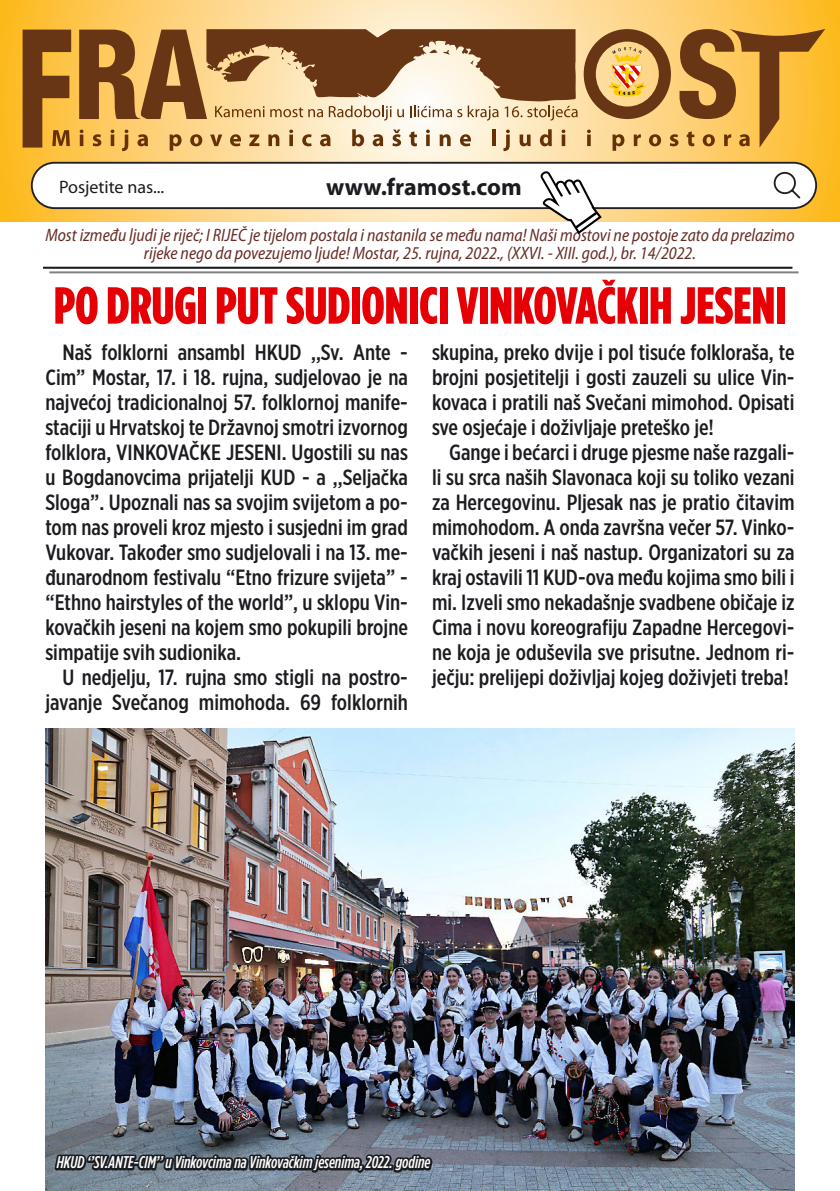
<style>
.page{position:relative;width:840px;height:1191px;background:#fff}
.page>*{position:absolute;margin:0;border:0;box-sizing:border-box;transform-origin:0 0}
.t1{font:900 52px "Gotham Condensed";color:#e60005}
.t2{font:700 24px "Myriad Pro";color:#1b1c20}
.t3{font:500 22px/25px "Gotham X Narrow";color:#1b1c20;text-align:justify}
.t4{font:italic semi-condensed 18px/18px "Myriad Pro";color:#662d25;text-align:center;scale:.95 1}
.t5{font:18px "Myriad Pro";color:#1b1c20}
.t6{font:italic 500 17px "Gotham Condensed";color:#fff}
</style>
<div class="page">
<img style="left:45px;top:729px;width:749px;height:462px">
<svg style="left:0;top:0;width:839px;height:221px;background:#fcd37f"></svg>
<svg style="left:23px;top:30px;width:48px;height:118px;background:#9c6624"></svg>
<svg style="left:80px;top:130px;width:3px;height:16px"></svg>
<svg style="left:93px;top:134px;width:8px;height:12px"></svg>
<svg style="left:110px;top:130px;width:4px;height:16px"></svg>
<svg style="left:122px;top:129px;width:6px;height:22px"></svg>
<svg style="left:137px;top:134px;width:11px;height:12px"></svg>
<svg style="left:169px;top:134px;width:12px;height:17px"></svg>
<svg style="left:190px;top:134px;width:12px;height:12px"></svg>
<svg style="left:210px;top:135px;width:12px;height:11px"></svg>
<svg style="left:230px;top:134px;width:11px;height:12px"></svg>
<svg style="left:249px;top:135px;width:10px;height:11px"></svg>
<svg style="left:268px;top:134px;width:11px;height:12px"></svg>
<svg style="left:289px;top:135px;width:4px;height:11px"></svg>
<svg style="left:289px;top:130px;width:4px;height:3px"></svg>
<svg style="left:302px;top:134px;width:9px;height:12px"></svg>
<svg style="left:320px;top:134px;width:10px;height:12px"></svg>
<svg style="left:352px;top:129px;width:12px;height:17px"></svg>
<svg style="left:372px;top:134px;width:11px;height:12px"></svg>
<svg style="left:392px;top:129px;width:9px;height:17px"></svg>
<svg style="left:409px;top:131px;width:7px;height:15px"></svg>
<svg style="left:426px;top:130px;width:3px;height:16px"></svg>
<svg style="left:439px;top:134px;width:11px;height:12px"></svg>
<svg style="left:459px;top:134px;width:11px;height:12px"></svg>
<hr style="left:492px;top:129px;width:3px;height:17px;background:#663205">
<svg style="left:503px;top:129px;width:6px;height:22px"></svg>
<svg style="left:519px;top:135px;width:11px;height:11px"></svg>
<svg style="left:539px;top:129px;width:12px;height:17px"></svg>
<svg style="left:561px;top:135px;width:4px;height:11px"></svg>
<svg style="left:561px;top:130px;width:4px;height:3px"></svg>
<svg style="left:583px;top:29px;width:241px;height:122px;background:#cb994b"></svg>
<svg style="left:79px;top:29px;width:498px;height:92px;background:#aa835b"></svg>
<hr style="left:43px;top:267px;width:748px;height:1px;background:#1b1c20">
<div style="left:32px;top:163px;width:783px;height:45px;background:#fff;border-radius:23px"></div>
<div style="left:31px;top:162px;width:785px;height:47px;border:2px solid #241f21;border-radius:23px"></div>
<svg style="left:773px;top:171px;width:28px;height:28px"></svg>
<svg style="left:539px;top:171px;width:62px;height:63px"></svg>
<hr style="left:49px;top:271px;width:749px;height:2px;background:#818084">
<svg style="left:52px;top:1134px;width:382px;height:57px;background:#5f6976"></svg>
<p class="t5" style="left:59px;top:177px;width:107px">Posjetite nas...</p>
<p class="t2" style="left:326px;top:173px;width:197px">www.framost.com</p>
<p class="t4" style="left:45px;top:226px;width:789px">Most između ljudi je riječ; I RIJEČ je tijelom postala i nastanila se među nama! Naši mostovi ne postoje zato da prelazimo rijeke nego da povezujemo ljude! Mostar, 25. rujna, 2022., (XXVI. - XIII. god.), br. 14/2022.</p>
<h1 class="t1" style="left:54px;top:274px;width:733px">PO DRUGI PUT SUDIONICI VINKOVAČKIH JESENI</h1>
<p class="t3" style="left:45px;top:339px;width:364px;text-indent:17px">Naš folklorni ansambl HKUD ,,Sv. Ante - Cim” Mostar, 17. i 18. rujna, sudjelovao je na najvećoj tradicionalnoj 57. folklornoj manife&shy;staciji u Hrvatskoj te Državnoj smotri izvornog folklora, VINKOVAČKE JESENI. Ugostili su nas u Bogdanovcima prijatelji KUD - a ,,Seljačka Sloga”. Upoznali nas sa svojim svijetom a po&shy;tom nas proveli kroz mjesto i susjedni im grad Vukovar. Također smo sudjelovali i na 13. me&shy;đunarodnom festivalu “Etno frizure svijeta” - “Ethno hairstyles of the world”, u sklopu Vin&shy;kovačkih jeseni na kojem smo pokupili brojne simpatije svih sudionika.</p>
<p class="t3" style="left:45px;top:664px;width:364px;text-align:right">U nedjelju, 17. rujna smo stigli na postro&shy;javanje Svečanog mimohoda. 69 folklornih</p>
<p class="t3" style="left:432px;top:339px;width:364px">skupina, preko dvije i pol tisuće folkloraša, te brojni posjetitelji i gosti zauzeli su ulice Vin&shy;kovaca i pratili naš Svečani mimohod. Opisati sve osjećaje i doživljaje preteško je!</p>
<p class="t3" style="left:432px;top:439px;width:364px;text-indent:17px">Gange i bećarci i druge pjesme naše razgali&shy;li su srca naših Slavonaca koji su toliko vezani za Hercegovinu. Pljesak nas je pratio čitavim mimohodom. A onda završna večer 57. Vinko&shy;vačkih jeseni i naš nastup. Organizatori su za kraj ostavili 11 KUD-ova među kojima smo bili i mi. Izveli smo nekadašnje svadbene običaje iz Cima i novu koreografiju Zapadne Hercegovi&shy;ne koja je oduševila sve prisutne. Jednom ri&shy;ječju: prelijepi doživljaj kojeg doživjeti treba!</p>
<p class="t6" style="left:57px;top:1152px;width:375px">HKUD ‘’SV.ANTE-CIM’’ u Vinkovcima na Vinkovačkim jesenima, 2022. godine</p>
</div>
